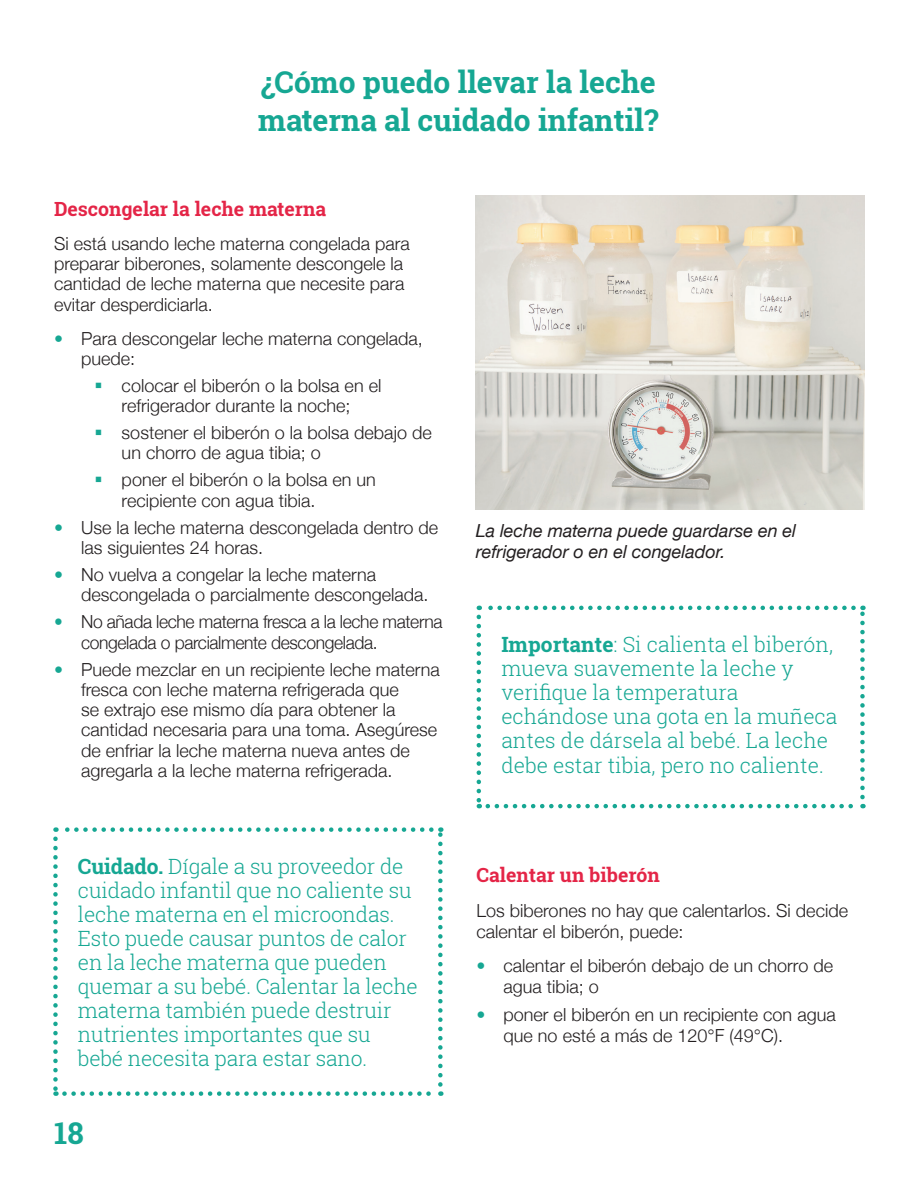
<style>
.page{position:relative;width:919px;height:1189px;background:#fff}
.page>*{position:absolute;margin:0;border:0;box-sizing:border-box;transform-origin:0 0}
.t1{font:700 30px/37.5px "Roboto Slab";color:#16a793}
.t2{font:300 21px/24px "Roboto Slab";letter-spacing:-.01em;color:#16a793}
.t3{font:700 19.5px "Roboto Slab";color:#e42547}
.t4{font:300 18px/20.2px "Helvetica Neue";color:#231f20}
.t5{font:300 18px/20.2px "Helvetica Neue";letter-spacing:-.02em;color:#231f20}
.t6{font:italic 18px/21px "Helvetica Neue";color:#231f20}
.t7{font:300 18px "Helvetica Neue";color:#16a793}
.s1{color:#16a793}
.s2{font-weight:700}
</style>
<div class="page">
<svg style="left:53px;top:838px;width:5px;height:257px"></svg>
<svg style="left:64px;top:1091px;width:377px;height:4px"></svg>
<svg style="left:438px;top:827px;width:4px;height:257px"></svg>
<svg style="left:55px;top:827px;width:376px;height:4px"></svg>
<img style="left:475px;top:196px;width:389px;height:313px">
<svg style="left:476px;top:616px;width:5px;height:192px"></svg>
<svg style="left:487px;top:803px;width:376px;height:5px"></svg>
<svg style="left:860px;top:605px;width:4px;height:192px"></svg>
<svg style="left:478px;top:605px;width:375px;height:5px"></svg>
<h2 class="t1" style="left:258px;top:63px;width:401px">¿Cómo puedo llevar la leche materna al cuidado infantil?</h2>
<h3 class="t3" style="left:54px;top:196px;width:273px">Descongelar la leche materna</h3>
<p class="t4" style="left:54px;top:232px;width:357px">Si está usando leche materna congelada para preparar biberones, solamente descongele la cantidad de leche materna que necesite para evitar desperdiciarla.</p>
<p class="t7" style="left:54px;top:323px;width:10px">•</p>
<p class="t4" style="left:81px;top:326px;width:343px">Para descongelar leche materna congelada, puede:</p>
<p class="t4" style="left:122px;top:374px;width:261px">colocar el biberón o la bolsa en el refrigerador durante la noche;</p>
<p class="t4" style="left:122px;top:421px;width:311px">sostener el biberón o la bolsa debajo de un chorro de agua tibia; o</p>
<p class="t4" style="left:122px;top:468px;width:256px">poner el biberón o la bolsa en un recipiente con agua tibia.</p>
<p class="t4" style="left:81px;top:515px;width:358px;text-indent:-27px"><span class="s1">•</span> Use la leche materna descongelada dentro de las siguientes 24 horas.</p>
<p class="t4" style="left:81px;top:563px;width:349px;text-indent:-27px"><span class="s1">•</span> No vuelva a congelar la leche materna descongelada o parcialmente descongelada.</p>
<p class="t5" style="left:81px;top:610px;width:363px;text-indent:-27px"><span class="s1">•</span> No añada leche materna fresca a la leche materna congelada o parcialmente descongelada.</p>
<p class="t4" style="left:81px;top:657px;width:360px;text-indent:-27px"><span class="s1">•</span> Puede mezclar en un recipiente leche materna fresca con leche materna refrigerada que<br>se extrajo ese mismo día para obtener la cantidad necesaria para una toma. Asegúrese de enfriar la leche materna nueva antes de agregarla a la leche materna refrigerada.</p>
<p class="t2" style="left:78px;top:853px;width:341px"><span class="s2">Cuidado.</span> Dígale a su proveedor de cuidado infantil que no caliente su leche materna en el microondas.<br>Esto puede causar puntos de calor en la leche materna que pueden quemar a su bebé. Calentar la leche materna también puede destruir nutrientes importantes que su bebé necesita para estar sano.</p>
<h1 class="t1" style="left:54px;top:1113px;width:31px">18</h1>
<p class="t6" style="left:475px;top:520px;width:322px">La leche materna puede guardarse en el refrigerador o en el congelador.</p>
<p class="t2" style="left:501px;top:632px;width:337px"><span class="s2">Importante</span>: Si calienta el biberón, mueva suavemente la leche y verifique la temperatura echándose una gota en la muñeca antes de dársela al bebé. La leche debe estar tibia, pero no caliente.</p>
<h3 class="t3" style="left:476px;top:861px;width:185px">Calentar un biberón</h3>
<p class="t4" style="left:476px;top:898px;width:373px;line-height:21px">Los biberones no hay que calentarlos. Si decide calentar el biberón, puede:</p>
<p class="t4" style="left:503px;top:953px;width:331px;line-height:21px;text-indent:-27px"><span class="s1">•</span> calentar el biberón debajo de un chorro de agua tibia; o</p>
<p class="t4" style="left:503px;top:1002px;width:333px;line-height:21px;text-indent:-27px"><span class="s1">•</span> poner el biberón en un recipiente con agua que no esté a más de 120°F (49°C).</p>
</div>
